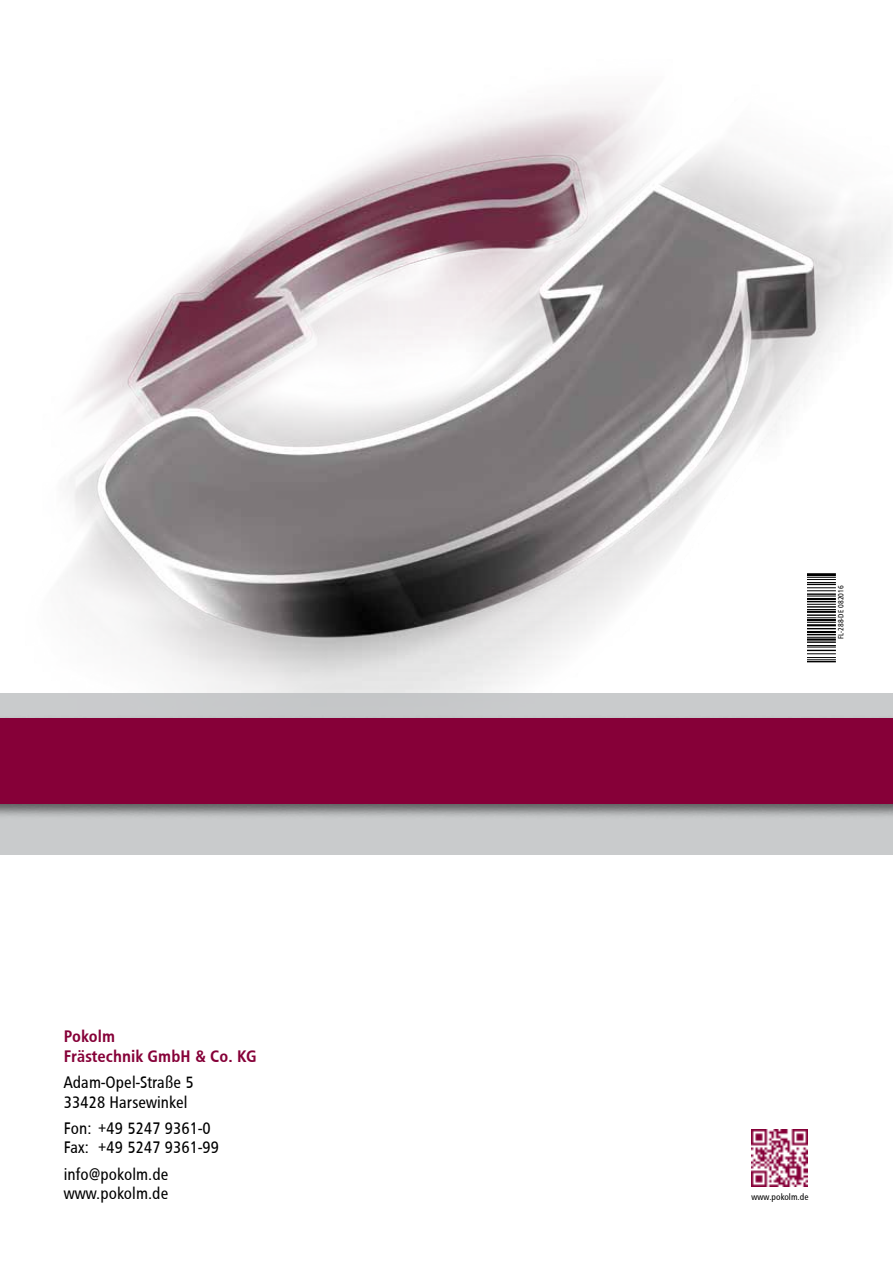
<style>
.page{position:relative;width:893px;height:1263px;background:#fff}
.page>*{position:absolute;margin:0;border:0;box-sizing:border-box;transform-origin:0 0}
.t1{font:16.5px/19.5px "Pokolm Sans Cond";letter-spacing:.005em;color:#000}
.t2{font:500 16.5px/19.5px "Pokolm Sans Cond";letter-spacing:.005em;color:#860038}
.t3{font:9px "Pokolm Sans Cond";letter-spacing:.005em;color:#000}
.t4{font:7.5px "Pokolm Sans Cond";color:#000}
</style>
<div class="page">
<img style="left:67px;top:97px;width:825px;height:596px">
<div style="left:0;top:804px;width:893px;height:51px;background:#c9cbcc"></div>
<div style="left:0;top:693px;width:893px;height:36px;background:#c9cacc"></div>
<div style="left:0;top:715px;width:893px;height:104px;background:#000;opacity:.54"></div>
<div style="left:0;top:719px;width:893px;height:85px;background:#860038"></div>
<img style="left:752px;top:1130px;width:56px;height:56px">
<svg style="left:808px;top:645px;width:28px;height:17px"></svg>
<hr style="left:808px;top:641px;width:28px;height:2px;background:#000">
<hr style="left:808px;top:638px;width:28px;height:3px;background:#000">
<svg style="left:808px;top:617px;width:28px;height:21px"></svg>
<hr style="left:808px;top:614px;width:28px;height:2px;background:#000">
<hr style="left:808px;top:611px;width:28px;height:2px;background:#000">
<svg style="left:808px;top:577px;width:28px;height:33px"></svg>
<hr style="left:808px;top:574px;width:28px;height:2px;background:#000">
<p class="t2" style="left:64px;top:1027px;width:184px">Pokolm<br>Frästechnik GmbH &amp; Co. KG</p>
<p class="t1" style="left:64px;top:1073px;width:131px">Adam-Opel-Straße 5<br>33428 Harsewinkel</p>
<p class="t1" style="left:64px;top:1119px;width:157px">Fon: +49 5247 9361-0<br>Fax: +49 5247 9361-99</p>
<p class="t1" style="left:64px;top:1164px;width:106px">info@pokolm.de www.pokolm.de</p>
<p class="t4" style="left:837px;top:639px;width:55px;rotate:-90deg">FL-288-DE 082016</p>
<p class="t3" style="left:752px;top:1191px;width:59px">www.pokolm.de</p>
</div>
